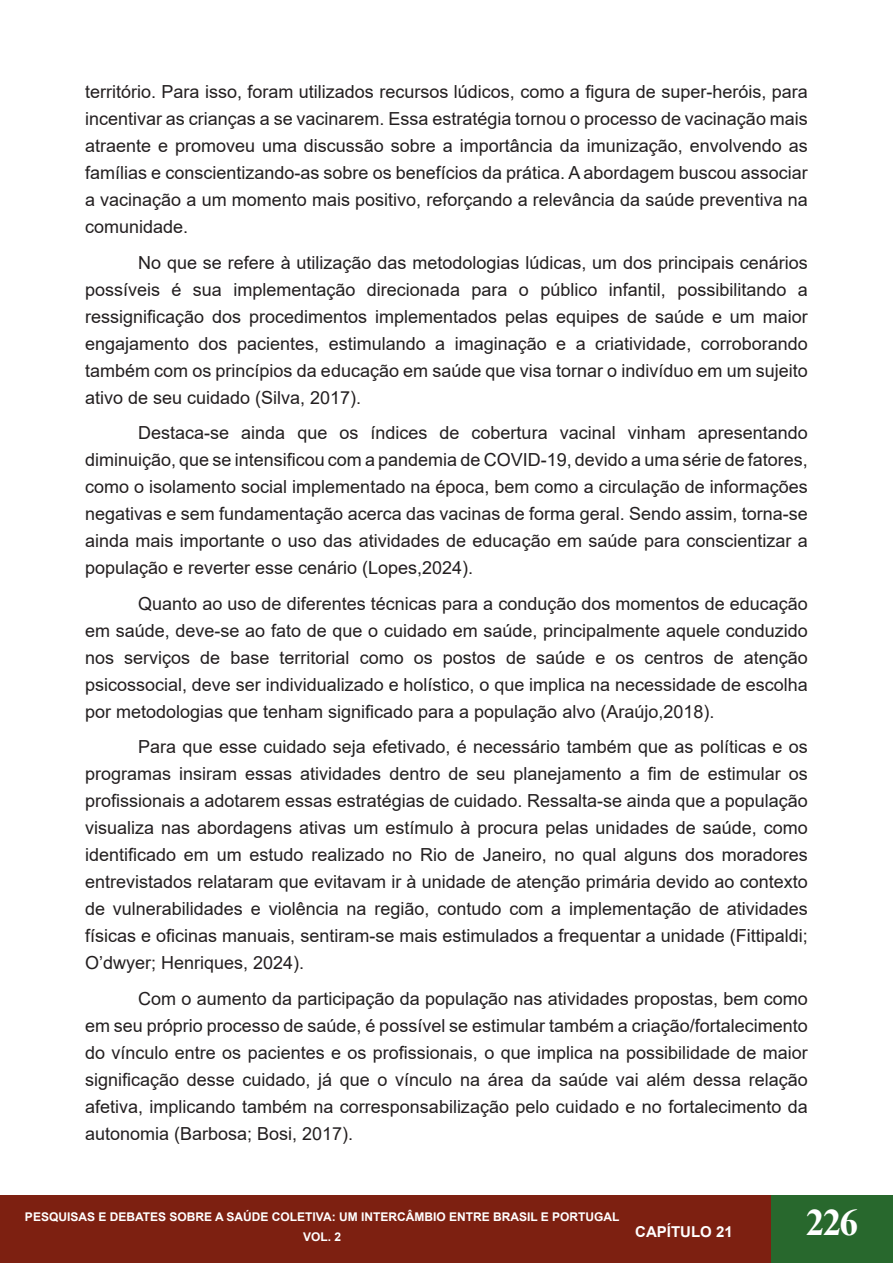
<style>
.page{position:relative;width:893px;height:1263px;background:#fff}
.page>*{position:absolute;margin:0;border:0;box-sizing:border-box;transform-origin:0 0}
.t1{font:700 37.5px "Times New Roman";color:#fff}
.t2{font:18px/27px "Arial";color:#231f20;text-align:justify}
.t3{font:700 15px "Arial";color:#fff}
.t4{font:700 12px/20.2px "Arial";color:#fff;text-align:center}
</style>
<div class="page">
<div style="left:0;top:1196px;width:893px;height:67px;background:#7d2011"></div>
<div style="left:771px;top:1196px;width:122px;height:67px;background:#28682d"></div>
<p class="t2" style="left:85px;top:78px;width:724px">território. Para isso, foram utilizados recursos lúdicos, como a figura de super-heróis, para incentivar as crianças a se vacinarem. Essa estratégia tornou o processo de vacinação mais atraente e promoveu uma discussão sobre a importância da imunização, envolvendo as famílias e conscientizando-as sobre os benefícios da prática. A abordagem buscou associar a vacinação a um momento mais positivo, reforçando a relevância da saúde preventiva na comunidade.</p>
<p class="t2" style="left:85px;top:249px;width:724px;text-indent:53px">No que se refere à utilização das metodologias lúdicas, um dos principais cenários possíveis é sua implementação direcionada para o público infantil, possibilitando a ressignificação dos procedimentos implementados pelas equipes de saúde e um maior engajamento dos pacientes, estimulando a imaginação e a criatividade, corroborando também com os princípios da educação em saúde que visa tornar o indivíduo em um sujeito ativo de seu cuidado (Silva, 2017).</p>
<p class="t2" style="left:85px;top:419px;width:724px;text-indent:53px">Destaca-se ainda que os índices de cobertura vacinal vinham apresentando diminuição, que se intensificou com a pandemia de COVID-19, devido a uma série de fatores, como o isolamento social implementado na época, bem como a circulação de informações negativas e sem fundamentação acerca das vacinas de forma geral. Sendo assim, torna-se ainda mais importante o uso das atividades de educação em saúde para conscientizar a população e reverter esse cenário (Lopes,2024).</p>
<p class="t2" style="left:85px;top:590px;width:724px;text-indent:53px">Quanto ao uso de diferentes técnicas para a condução dos momentos de educação em saúde, deve-se ao fato de que o cuidado em saúde, principalmente aquele conduzido nos serviços de base territorial como os postos de saúde e os centros de atenção psicossocial, deve ser individualizado e holístico, o que implica na necessidade de escolha por metodologias que tenham significado para a população alvo (Araújo,2018).</p>
<p class="t2" style="left:85px;top:733px;width:724px;text-indent:53px">Para que esse cuidado seja efetivado, é necessário também que as políticas e os programas insiram essas atividades dentro de seu planejamento a fim de estimular os profissionais a adotarem essas estratégias de cuidado. Ressalta-se ainda que a população visualiza nas abordagens ativas um estímulo à procura pelas unidades de saúde, como identificado em um estudo realizado no Rio de Janeiro, no qual alguns dos moradores entrevistados relataram que evitavam ir à unidade de atenção primária devido ao contexto de vulnerabilidades e violência na região, contudo com a implementação de atividades físicas e oficinas manuais, sentiram-se mais estimulados a frequentar a unidade (Fittipaldi; O’dwyer; Henriques, 2024).</p>
<p class="t2" style="left:85px;top:985px;width:724px;text-indent:53px">Com o aumento da participação da população nas atividades propostas, bem como em seu próprio processo de saúde, é possível se estimular também a criação/fortalecimento do vínculo entre os pacientes e os profissionais, o que implica na possibilidade de maior significação desse cuidado, já que o vínculo na área da saúde vai além dessa relação afetiva, implicando também na corresponsabilização pelo cuidado e no fortalecimento da autonomia (Barbosa; Bosi, 2017).</p>
<p class="t4" style="left:25px;top:1207px;width:596px">PESQUISAS E DEBATES SOBRE A SAÚDE COLETIVA: UM INTERCÂMBIO ENTRE BRASIL E PORTUGAL<br>VOL. 2</p>
<p class="t3" style="left:635px;top:1221px;width:99px">CAPÍTULO 21</p>
<h1 class="t1" style="left:806px;top:1195px;width:54px">226</h1>
</div>
